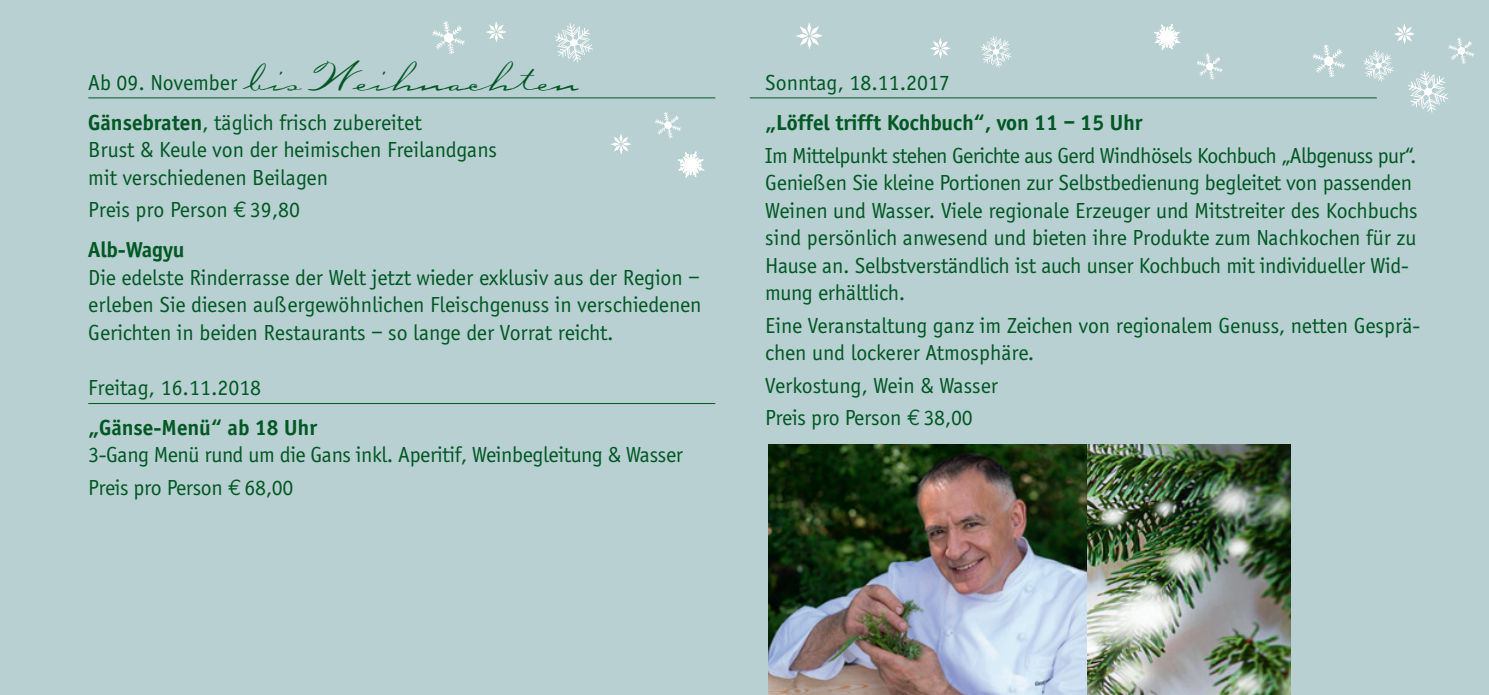
<style>
.page{position:relative;width:1489px;height:695px;background:#fff}
.page>*{position:absolute;margin:0;border:0;box-sizing:border-box;transform-origin:0 0}
.t1{font:43.75px "Carpenter Script";color:#005824}
.t2{font:22.5px/27.5px "Officina Sans";letter-spacing:-.01em;color:#005824}
.t3{font:700 22.5px "Officina Sans";color:#005824}
.s1{font-family:"Officina Sans";font-size:22.5px}
.s2{font-weight:700}
.s3{font-family:"Euro Mono"}
</style>
<div class="page">
<div style="left:0;top:0;width:1488px;height:694px;background:#b9d0d2"></div>
<hr style="left:88px;top:97px;width:627px;height:1px;background:#005824">
<hr style="left:88px;top:403px;width:627px;height:1px;background:#005824">
<hr style="left:749px;top:97px;width:627px;height:1px;background:#005824">
<img style="left:768px;top:444px;width:522px;height:250px">
<svg style="left:432px;top:21px;width:33px;height:33px"></svg>
<svg style="left:555px;top:23px;width:38px;height:39px"></svg>
<svg style="left:981px;top:36px;width:30px;height:32px"></svg>
<svg style="left:930px;top:38px;width:20px;height:21px"></svg>
<svg style="left:486px;top:21px;width:20px;height:21px"></svg>
<svg style="left:678px;top:151px;width:26px;height:27px"></svg>
<svg style="left:655px;top:112px;width:26px;height:26px"></svg>
<svg style="left:611px;top:134px;width:20px;height:20px"></svg>
<svg style="left:796px;top:22px;width:26px;height:27px"></svg>
<svg style="left:1154px;top:24px;width:26px;height:26px"></svg>
<svg style="left:1197px;top:53px;width:25px;height:27px"></svg>
<svg style="left:1313px;top:45px;width:31px;height:32px"></svg>
<svg style="left:1363px;top:24px;width:111px;height:89px"></svg>
<h1 class="t1" style="left:88px;top:49px;width:492px"><span class="s1">Ab 09. November</span> bis Weihnachten</h1>
<p class="t2" style="left:88px;top:109px;width:410px"><span class="s2">Gänsebraten</span>, täglich frisch zubereitet<br>Brust &amp; Keule von der heimischen Freilandgans mit verschiedenen Beilagen</p>
<p class="t2" style="left:88px;top:190px;width:213px;line-height:40px">Preis pro Person <span class="s3">E</span> 39,80<br><span class="s2">Alb-Wagyu</span></p>
<p class="t2" style="left:88px;top:264px;width:614px;text-align:justify">Die edelste Rinderrasse der Welt jetzt wieder exklusiv aus der Region – erleben Sie diesen außergewöhnlichen Fleischgenuss in verschiedenen Gerichten in beiden Restaurants – so lange der Vorrat reicht.</p>
<p class="t2" style="left:88px;top:374px;width:174px">Freitag, 16.11.2018</p>
<p class="t3" style="left:88px;top:413px;width:230px">„Gänse-Menü“ ab 18 Uhr</p>
<p class="t2" style="left:88px;top:439px;width:596px;line-height:32.5px">3-Gang Menü rund um die Gans inkl. Aperitif, Weinbegleitung &amp; Wasser<br>Preis pro Person <span class="s3">E</span> 68,00</p>
<p class="t2" style="left:765px;top:69px;width:186px">Sonntag, 18.11.2017</p>
<p class="t3" style="left:765px;top:109px;width:379px">„Löffel trifft Kochbuch“, von 11 – 15 Uhr</p>
<p class="t2" style="left:765px;top:142px;width:654px">Im Mittelpunkt stehen Gerichte aus Gerd Windhösels Kochbuch „Albgenuss pur“.<br>Genießen Sie kleine Portionen zur Selbstbedienung begleitet von passenden Weinen und Wasser. Viele regionale Erzeuger und Mitstreiter des Kochbuchs sind persönlich anwesend und bieten ihre Produkte zum Nachkochen für zu Hause an. Selbstverständlich ist auch unser Kochbuch mit individueller Wid&shy;mung erhältlich.</p>
<p class="t2" style="left:765px;top:312px;width:656px">Eine Veranstaltung ganz im Zeichen von regionalem Genuss, netten Gesprä&shy;chen und lockerer Atmosphäre.</p>
<p class="t2" style="left:765px;top:369px;width:234px;line-height:32.5px">Verkostung, Wein &amp; Wasser<br>Preis pro Person <span class="s3">E</span> 38,00</p>
</div>
